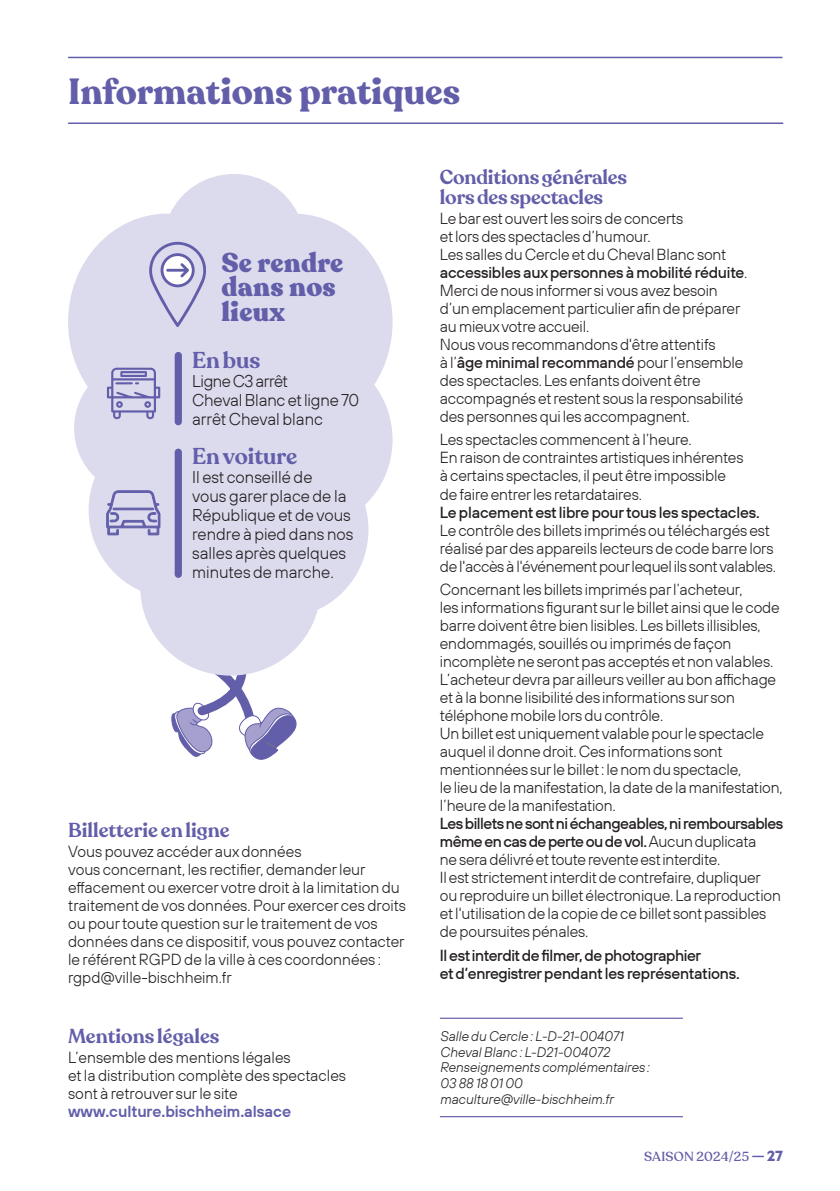
<style>
.page{position:relative;width:840px;height:1191px;background:#fff}
.page>*{position:absolute;margin:0;border:0;box-sizing:border-box;transform-origin:0 0}
.t1{font:700 36px "Recoleta";color:#625ea9}
.t2{font:900 27px/24.8px "Recoleta";letter-spacing:.01em;color:#625ea9}
.t3{font:600 22.6px "Recoleta";color:#625ea9}
.t4{font:600 20px/20px "Recoleta";letter-spacing:-.01em;color:#625ea9}
.t5{font:300 17px/18.8px "TT Hoves";color:#231f20}
.t6{font:300 16px/18px "TT Hoves";letter-spacing:-.01em;color:#231f20}
.t7{font:500 16px/18px "TT Hoves";letter-spacing:-.02em;color:#231f20}
.t8{font:600 16px "TT Hoves";letter-spacing:-.005em;color:#625ea9}
.t9{font:italic 300 13.8px/15.6px "TT Hoves";color:#231f20}
.t10{font:500 13px "Recoleta";letter-spacing:.02em;color:#625ea9}
.s1{font-weight:500}
.s2{font-family:"TT Wellingtons";font-weight:600;font-size:14px}
.s3{font-family:"TT Wellingtons";font-weight:800;font-size:14px}
</style>
<div class="page">
<hr style="left:68px;top:122px;width:714px;height:2px;background:#625ea9">
<hr style="left:68px;top:57px;width:714px;height:1px;background:#625ea9">
<hr style="left:439px;top:1116px;width:243px;height:1px;background:#625ea9">
<hr style="left:439px;top:1017px;width:243px;height:1px;background:#625ea9">
<svg style="left:171px;top:675px;width:126px;height:85px"></svg>
<svg style="left:68px;top:174px;width:324px;height:501px;fill:#dcdaed"></svg>
<svg style="left:107px;top:368px;width:53px;height:51px;background:#b1afd5"></svg>
<svg style="left:106px;top:490px;width:55px;height:45px;background:#b2b0d5"></svg>
<div style="left:174px;top:352px;width:8px;height:73px;background:#625ea9;border-radius:4px"></div>
<div style="left:174px;top:448px;width:8px;height:130px;background:#625ea9;border-radius:4px"></div>
<svg style="left:149px;top:242px;width:58px;height:85px;background:#c7c5e1"></svg>
<h1 class="t1" style="left:68px;top:69px;width:393px">Informations pratiques</h1>
<h2 class="t2" style="left:221px;top:251px;width:123px">Se rendre dans nos lieux</h2>
<h3 class="t3" style="left:192px;top:346px;width:70px">En bus</h3>
<p class="t5" style="left:192px;top:371px;width:169px">Ligne C3 arrêt<br>Cheval Blanc et ligne 70 arrêt Cheval blanc</p>
<h3 class="t3" style="left:192px;top:443px;width:106px">En voiture</h3>
<p class="t5" style="left:192px;top:467px;width:163px">Il est conseillé de<br>vous garer place de la<br>République et de vous rendre à pied dans nos salles après quelques minutes de marche.</p>
<p class="t4" style="left:68px;top:820px;width:163px">Billetterie en ligne</p>
<p class="t6" style="left:68px;top:842px;width:339px">Vous pouvez accéder aux données<br>vous concernant, les rectifier, demander leur effacement ou exercer votre droit à la limitation du traitement de vos données. Pour exercer ces droits ou pour toute question sur le traitement de vos données dans ce dispositif, vous pouvez contacter le référent RGPD de la ville à ces coordonnées : rgpd@ville-bischheim.fr</p>
<p class="t4" style="left:68px;top:1026px;width:153px">Mentions légales</p>
<p class="t6" style="left:68px;top:1048px;width:279px">L’ensemble des mentions légales<br>et la distribution complète des spectacles sont à retrouver sur le site</p>
<p class="t8" style="left:68px;top:1101px;width:224px">www.culture.bischheim.alsace</p>
<p class="t4" style="left:439px;top:167px;width:189px">Conditions générales lors des spectacles</p>
<p class="t6" style="left:439px;top:209px;width:309px">Le bar est ouvert les soirs de concerts<br>et lors des spectacles d’humour.<br>Les salles du Cercle et du Cheval Blanc sont <span class="s1">accessibles aux personnes à mobilité réduite</span>.<br>Merci de nous informer si vous avez besoin d’un emplacement particulier afin de préparer au mieux votre accueil.<br>Nous vous recommandons d'être attentifs<br>à l’<span class="s1">âge minimal recommandé</span> pour l’ensemble des spectacles. Les enfants doivent être accompagnés et restent sous la responsabilité des personnes qui les accompagnent.</p>
<p class="t6" style="left:439px;top:430px;width:305px">Les spectacles commencent à l’heure.<br>En raison de contraintes artistiques inhérentes à certains spectacles, il peut être impossible de faire entrer les retardataires.</p>
<p class="t7" style="left:439px;top:502px;width:321px">Le placement est libre pour tous les spectacles.</p>
<p class="t6" style="left:439px;top:520px;width:337px">Le contrôle des billets imprimés ou téléchargés est réalisé par des appareils lecteurs de code barre lors de l'accès à l'événement pour lequel ils sont valables.</p>
<p class="t6" style="left:439px;top:580px;width:344px">Concernant les billets imprimés par l’acheteur,<br>les informations figurant sur le billet ainsi que le code barre doivent être bien lisibles. Les billets illisibles, endommagés, souillés ou imprimés de façon incomplète ne seront pas acceptés et non valables.<br>L’acheteur devra par ailleurs veiller au bon affichage et à la bonne lisibilité des informations sur son téléphone mobile lors du contrôle.<br>Un billet est uniquement valable pour le spectacle auquel il donne droit. Ces informations sont mentionnées sur le billet : le nom du spectacle,<br>le lieu de la manifestation, la date de la manifestation, l’heure de la manifestation.</p>
<p class="t6" style="left:439px;top:814px;width:345px"><span class="s1">Les billets ne sont ni échangeables, ni remboursables même en cas de perte ou de vol.</span> Aucun duplicata<br>ne sera délivré et toute revente est interdite.<br>Il est strictement interdit de contrefaire, dupliquer<br>ou reproduire un billet électronique. La reproduction et l'utilisation de la copie de ce billet sont passibles de poursuites pénales.</p>
<p class="t7" style="left:439px;top:946px;width:301px">Il est interdit de filmer, de photographier<br>et d’enregistrer pendant les représentations.</p>
<p class="t9" style="left:440px;top:1028px;width:211px">Salle du Cercle : L-D-21-004071<br>Cheval Blanc : L-D21-004072<br>Renseignements complémentaires :<br>03 88 18 01 00 maculture@ville-bischheim.fr</p>
<p class="t10" style="left:643px;top:1148px;width:140px">SAISON 2024/25 <span class="s2">—</span> <span class="s3">27</span></p>
</div>
